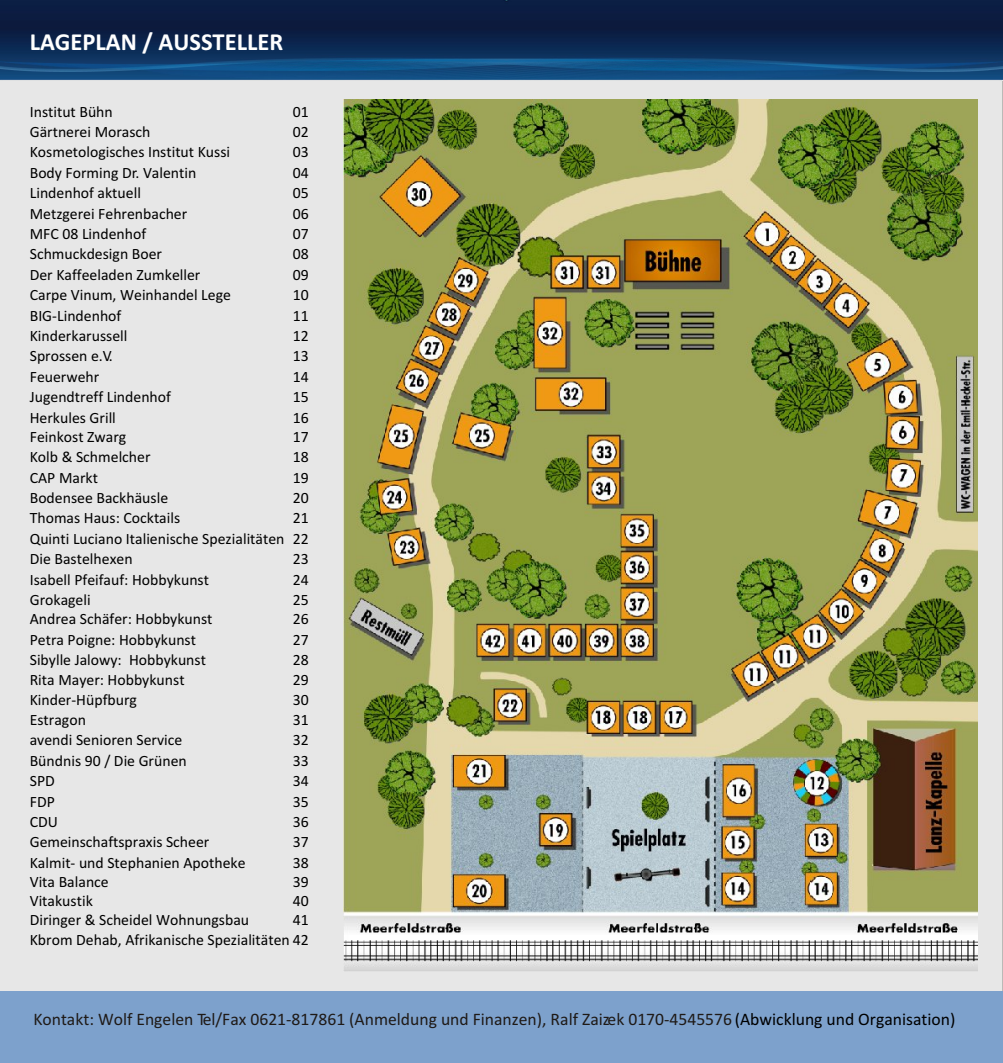
<style>
.page{position:relative;width:1003px;height:1063px;background:#fff}
.page>*{position:absolute;margin:0;border:0;box-sizing:border-box;transform-origin:0 0}
.t1{font:700 24.5px "Calibri";color:#fff}
.t2{font:17.68px "Calibri";color:#1f1a17}
.t3{font:15.75px/20.3px "Calibri";color:#000;text-align:justify}
.s1{color:#000}
</style>
<div class="page">
<div style="left:0;top:80px;width:1002px;height:911px;background:#e7e7e7"></div>
<img style="left:0;top:1px;width:1002px;height:79px">
<img style="left:344px;top:100px;width:633px;height:871px">
<img style="left:811px;top:878px;width:20px;height:21px">
<div style="left:0;top:991px;width:1002px;height:71px;background:#7da1cc"></div>
<p class="t1" style="left:30px;top:32px;width:255px">LAGEPLAN / AUSSTELLER</p>
<p class="t3" style="left:30px;top:102px;width:85px">Institut Bühn</p>
<p class="t3" style="left:293px;top:102px;width:17px">01</p>
<p class="t3" style="left:30px;top:123px;width:122px">Gärtnerei Morasch</p>
<p class="t3" style="left:293px;top:123px;width:17px">02</p>
<p class="t3" style="left:30px;top:143px;width:202px">Kosmetologisches Institut Kussi</p>
<p class="t3" style="left:293px;top:143px;width:17px">03</p>
<p class="t3" style="left:30px;top:164px;width:168px">Body Forming Dr. Valentin</p>
<p class="t3" style="left:293px;top:164px;width:17px">04</p>
<p class="t3" style="left:30px;top:184px;width:113px">Lindenhof aktuell</p>
<p class="t3" style="left:293px;top:184px;width:17px">05</p>
<p class="t3" style="left:30px;top:204px;width:159px">Metzgerei Fehrenbacher</p>
<p class="t3" style="left:293px;top:204px;width:17px">06</p>
<p class="t3" style="left:30px;top:225px;width:118px">MFC 08 Lindenhof</p>
<p class="t3" style="left:293px;top:225px;width:17px">07</p>
<p class="t3" style="left:30px;top:245px;width:134px">Schmuckdesign Boer</p>
<p class="t3" style="left:293px;top:245px;width:17px">08</p>
<p class="t3" style="left:30px;top:265px;width:172px">Der Kaffeeladen Zumkeller</p>
<p class="t3" style="left:293px;top:265px;width:17px">09</p>
<p class="t3" style="left:30px;top:286px;width:203px">Carpe Vinum, Weinhandel Lege</p>
<p class="t3" style="left:293px;top:286px;width:17px">10</p>
<p class="t3" style="left:30px;top:306px;width:93px">BIG-Lindenhof</p>
<p class="t3" style="left:293px;top:306px;width:17px">11</p>
<p class="t3" style="left:30px;top:327px;width:99px">Kinderkarussell</p>
<p class="t3" style="left:293px;top:327px;width:17px">12</p>
<p class="t3" style="left:30px;top:347px;width:85px">Sprossen e.V.</p>
<p class="t3" style="left:293px;top:347px;width:17px">13</p>
<p class="t3" style="left:30px;top:367px;width:71px">Feuerwehr</p>
<p class="t3" style="left:293px;top:367px;width:17px">14</p>
<p class="t3" style="left:30px;top:388px;width:143px">Jugendtreff Lindenhof</p>
<p class="t3" style="left:293px;top:388px;width:17px">15</p>
<p class="t3" style="left:30px;top:408px;width:88px">Herkules Grill</p>
<p class="t3" style="left:293px;top:408px;width:17px">16</p>
<p class="t3" style="left:30px;top:427px;width:98px">Feinkost Zwarg</p>
<p class="t3" style="left:293px;top:427px;width:17px">17</p>
<p class="t3" style="left:30px;top:448px;width:122px">Kolb &amp; Schmelcher</p>
<p class="t3" style="left:293px;top:448px;width:17px">18</p>
<p class="t3" style="left:30px;top:468px;width:70px">CAP Markt</p>
<p class="t3" style="left:293px;top:468px;width:17px">19</p>
<p class="t3" style="left:30px;top:488px;width:140px">Bodensee Backhäusle</p>
<p class="t3" style="left:293px;top:488px;width:17px">20</p>
<p class="t3" style="left:30px;top:509px;width:152px">Thomas Haus: Cocktails</p>
<p class="t3" style="left:30px;top:509px;width:280px;text-indent:263px">21<br>Quinti Luciano Italienische Spezialitäten 22<br>Die Bastelhexen</p>
<p class="t3" style="left:293px;top:550px;width:17px">23</p>
<p class="t3" style="left:30px;top:570px;width:181px">Isabell Pfeifauf: Hobbykunst</p>
<p class="t3" style="left:293px;top:570px;width:17px">24</p>
<p class="t3" style="left:30px;top:590px;width:62px">Grokageli</p>
<p class="t3" style="left:293px;top:590px;width:17px">25</p>
<p class="t3" style="left:30px;top:610px;width:184px">Andrea Schäfer: Hobbykunst</p>
<p class="t3" style="left:293px;top:610px;width:17px">26</p>
<p class="t3" style="left:30px;top:630px;width:168px">Petra Poigne: Hobbykunst</p>
<p class="t3" style="left:293px;top:630px;width:17px">27</p>
<p class="t3" style="left:30px;top:650px;width:178px">Sibylle Jalowy: Hobbykunst</p>
<p class="t3" style="left:293px;top:650px;width:17px">28</p>
<p class="t3" style="left:30px;top:671px;width:156px">Rita Mayer: Hobbykunst</p>
<p class="t3" style="left:293px;top:671px;width:17px">29</p>
<p class="t3" style="left:30px;top:690px;width:109px">Kinder-Hüpfburg</p>
<p class="t3" style="left:293px;top:690px;width:17px">30</p>
<p class="t3" style="left:30px;top:710px;width:58px">Estragon</p>
<p class="t3" style="left:293px;top:710px;width:17px">31</p>
<p class="t3" style="left:30px;top:731px;width:154px">avendi Senioren Service</p>
<p class="t3" style="left:293px;top:731px;width:17px">32</p>
<p class="t3" style="left:30px;top:751px;width:159px">Bündnis 90 / Die Grünen</p>
<p class="t3" style="left:293px;top:751px;width:17px">33</p>
<p class="t3" style="left:30px;top:771px;width:27px">SPD</p>
<p class="t3" style="left:293px;top:771px;width:17px">34</p>
<p class="t3" style="left:30px;top:792px;width:27px">FDP</p>
<p class="t3" style="left:293px;top:792px;width:17px">35</p>
<p class="t3" style="left:30px;top:812px;width:30px">CDU</p>
<p class="t3" style="left:293px;top:812px;width:17px">36</p>
<p class="t3" style="left:30px;top:833px;width:181px">Gemeinschaftspraxis Scheer</p>
<p class="t3" style="left:293px;top:833px;width:17px">37</p>
<p class="t3" style="left:30px;top:853px;width:217px">Kalmit- und Stephanien Apotheke</p>
<p class="t3" style="left:293px;top:853px;width:17px">38</p>
<p class="t3" style="left:30px;top:872px;width:81px">Vita Balance</p>
<p class="t3" style="left:293px;top:872px;width:17px">39</p>
<p class="t3" style="left:30px;top:891px;width:65px">Vitakustik</p>
<p class="t3" style="left:293px;top:891px;width:17px">40</p>
<p class="t3" style="left:30px;top:911px;width:221px">Diringer &amp; Scheidel Wohnungsbau</p>
<p class="t3" style="left:30px;top:911px;width:280px;line-height:19.2px;text-align:right">41<br>Kbrom Dehab, Afrikanische Spezialitäten 42</p>
<p class="t2" style="left:33px;top:1011px;width:923px">Kontakt: Wolf Engelen Tel/Fax 0621-817861 (Anmeldung und Finanzen), Ralf Zaizek 0170-4545576 <span class="s1">(Abwicklung und Organisation)</span></p>
</div>
